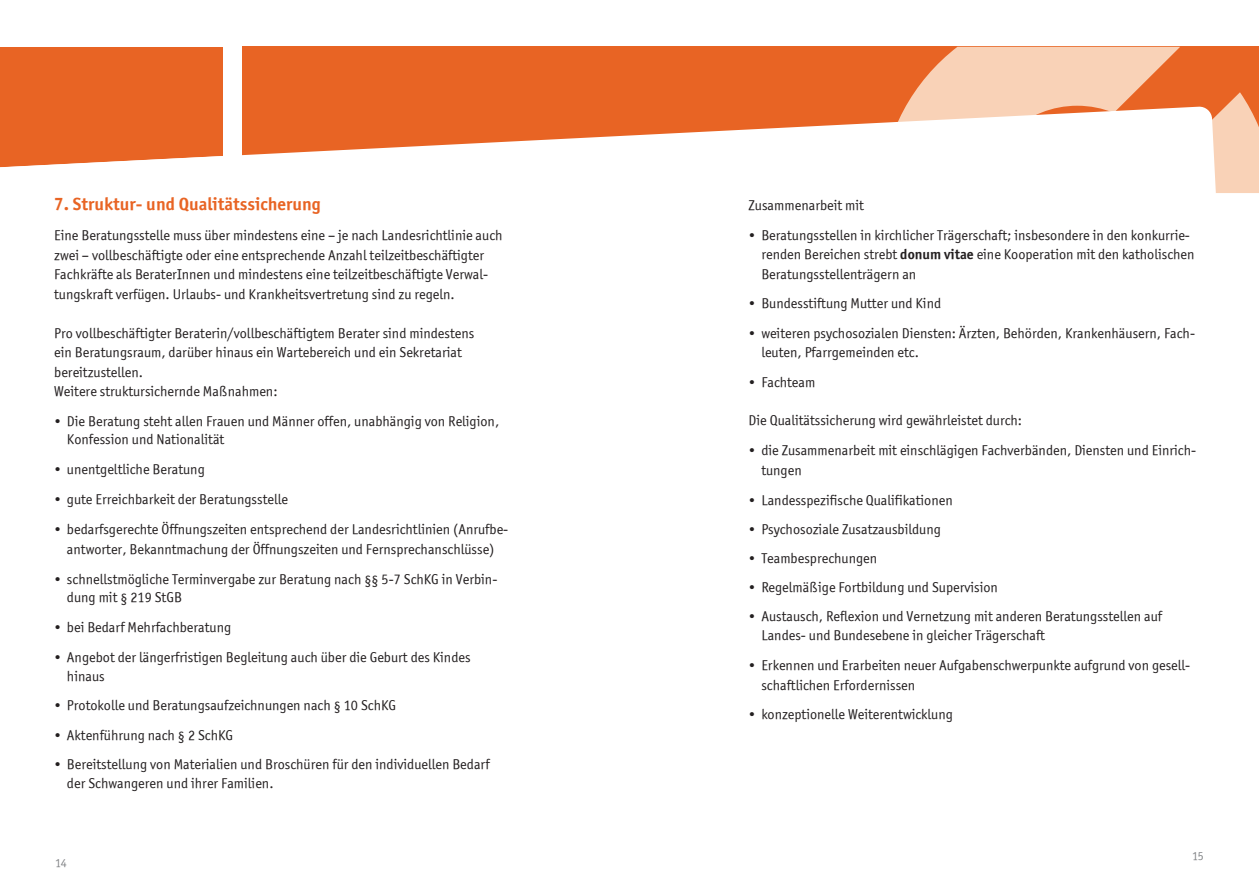
<style>
.page{position:relative;width:1259px;height:893px;background:#fff}
.page>*{position:absolute;margin:0;border:0;box-sizing:border-box;transform-origin:0 0}
.t1{font:18px "Officina Sans ITCTT Bold";color:#e86424}
.t2{font:14.25px/19.5px "Officina Sans ITCTT Book";color:#231f20}
.t3{font:12px "Officina Sans ITCTT Book";color:#828487}
.s1{font-family:"Officina Sans ITCTT Bold"}
</style>
<div class="page">
<div style="left:0;top:47px;width:223px;height:146px;background:#e86424"></div>
<div style="left:243px;top:47px;width:1016px;height:146px;background:#e86424"></div>
<svg style="left:906px;top:47px;width:353px;height:146px;fill:#f9d2b7"></svg>
<svg style="left:0;top:106px;width:1227px;height:87px;fill:#fff"></svg>
<p class="t1" style="left:54px;top:193px;width:268px">7. Struktur- und Qualitätssicherung</p>
<p class="t2" style="left:54px;top:225px;width:450px">Eine Beratungsstelle muss über mindestens eine – je nach Landesrichtlinie auch zwei – vollbeschäftigte oder eine entsprechende Anzahl teilzeitbeschäftigter Fachkräfte als BeraterInnen und mindestens eine teilzeitbeschäftigte Verwal&shy;tungskraft verfügen. Urlaubs- und Krankheitsvertretung sind zu regeln.</p>
<p class="t2" style="left:54px;top:323px;width:421px">Pro vollbeschäftigter Beraterin/vollbeschäftigtem Berater sind mindestens ein Beratungsraum, darüber hinaus ein Wartebereich und ein Sekretariat bereitzustellen.<br>Weitere struktursichernde Maßnahmen:</p>
<p class="t2" style="left:67px;top:412px;width:434px;line-height:18px;text-indent:-13px">• Die Beratung steht allen Frauen und Männer offen, unabhängig von Religion,<br>Konfession und Nationalität</p>
<p class="t2" style="left:54px;top:459px;width:152px">• unentgeltliche Beratung</p>
<p class="t2" style="left:54px;top:489px;width:235px">• gute Erreichbarkeit der Beratungsstelle</p>
<p class="t2" style="left:54px;top:519px;width:455px;text-align:center">• bedarfsgerechte Öffnungszeiten entsprechend der Landesrichtlinien (Anrufbe&shy;antworter, Bekanntmachung der Öffnungszeiten und Fernsprechanschlüsse)</p>
<p class="t2" style="left:67px;top:569px;width:432px;line-height:18.8px;text-indent:-13px">• schnellstmögliche Terminvergabe zur Beratung nach §§ 5-7 SchKG in Verbin&shy;dung mit § 219 StGB</p>
<p class="t2" style="left:54px;top:618px;width:178px">• bei Bedarf Mehrfachberatung</p>
<p class="t2" style="left:67px;top:647px;width:405px;text-indent:-13px">• Angebot der längerfristigen Begleitung auch über die Geburt des Kindes hinaus</p>
<p class="t2" style="left:54px;top:696px;width:343px">• Protokolle und Beratungsaufzeichnungen nach § 10 SchKG</p>
<p class="t2" style="left:54px;top:725px;width:180px">• Aktenführung nach § 2 SchKG</p>
<p class="t2" style="left:67px;top:754px;width:424px;text-indent:-13px">• Bereitstellung von Materialien und Broschüren für den individuellen Bedarf der Schwangeren und ihrer Familien.</p>
<p class="t3" style="left:55px;top:855px;width:13px">14</p>
<p class="t2" style="left:748px;top:196px;width:117px">Zusammenarbeit mit</p>
<p class="t2" style="left:761px;top:225px;width:435px;text-indent:-13px">• Beratungsstellen in kirchlicher Trägerschaft; insbesondere in den konkurrie&shy;renden Bereichen strebt <span class="s1">donum vitae</span> eine Kooperation mit den katholischen<br>Beratungsstellenträgern an</p>
<p class="t2" style="left:748px;top:293px;width:194px">• Bundesstiftung Mutter und Kind</p>
<p class="t2" style="left:761px;top:323px;width:435px;text-indent:-13px">• weiteren psychosozialen Diensten: Ärzten, Behörden, Krankenhäusern, Fach&shy;leuten, Pfarrgemeinden etc.</p>
<p class="t2" style="left:748px;top:373px;width:68px">• Fachteam</p>
<p class="t2" style="left:748px;top:410px;width:275px">Die Qualitätssicherung wird gewährleistet durch:</p>
<p class="t2" style="left:761px;top:440px;width:436px;text-indent:-13px">• die Zusammenarbeit mit einschlägigen Fachverbänden, Diensten und Einrich&shy;tungen</p>
<p class="t2" style="left:748px;top:490px;width:206px">• Landesspezifische Qualifikationen</p>
<p class="t2" style="left:748px;top:519px;width:194px">• Psychosoziale Zusatzausbildung</p>
<p class="t2" style="left:748px;top:548px;width:130px">• Teambesprechungen</p>
<p class="t2" style="left:748px;top:577px;width:251px">• Regelmäßige Fortbildung und Supervision</p>
<p class="t2" style="left:761px;top:606px;width:402px;text-indent:-13px">• Austausch, Reflexion und Vernetzung mit anderen Beratungsstellen auf<br>Landes- und Bundesebene in gleicher Trägerschaft</p>
<p class="t2" style="left:761px;top:656px;width:430px;text-indent:-13px">• Erkennen und Erarbeiten neuer Aufgabenschwerpunkte aufgrund von gesell&shy;schaftlichen Erfordernissen</p>
<p class="t2" style="left:748px;top:704px;width:206px">• konzeptionelle Weiterentwicklung</p>
<p class="t3" style="left:1192px;top:849px;width:13px">15</p>
</div>
